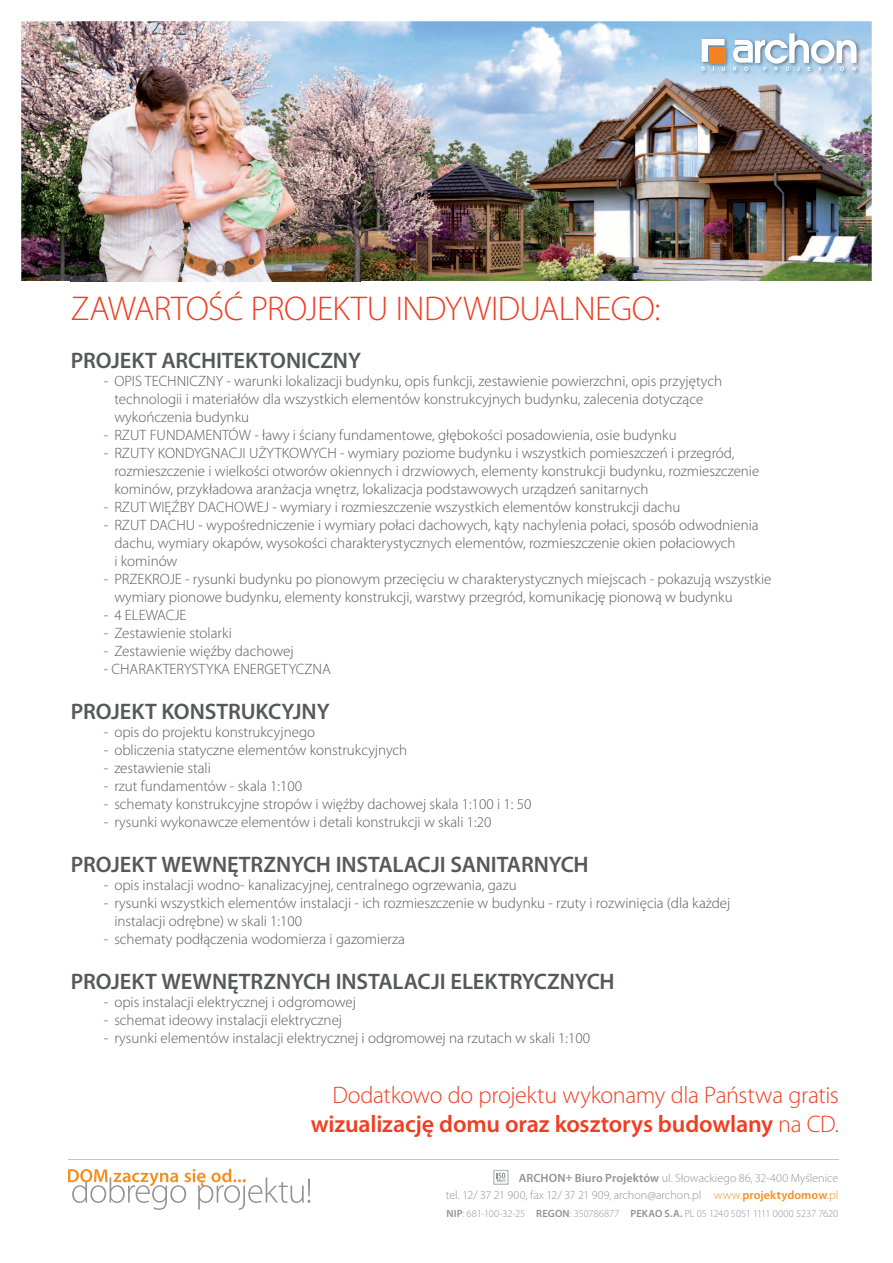
<style>
.page{position:relative;width:893px;height:1263px;background:#fff}
.page>*{position:absolute;margin:0;border:0;box-sizing:border-box;transform-origin:0 0}
.t1{font:300 34.5px "Myriad Pro";letter-spacing:-.02em;color:#ef3e22}
.t2{font:300 24px/28.8px "Myriad Pro";letter-spacing:-.015em;color:#ef3e22;text-align:right}
.t3{font:600 22.5px "Myriad Pro";letter-spacing:-.005em;color:#57585a}
.t4{font:300 15px/18px "Myriad Pro";color:#57585a}
.t5{font:300 12px/17.4px "Myriad Pro";letter-spacing:.005em;color:#919295;text-align:right}
.t6{font:300 10.5px "Myriad Pro";color:#919295}
.s1{font-weight:600}
.s2{color:#f68e1e}
.s3{font-weight:600;color:#f68e1e}
</style>
<div class="page">
<img style="left:21px;top:21px;width:851px;height:52px">
<img style="left:21px;top:73px;width:50px;height:208px">
<img style="left:360px;top:73px;width:512px;height:208px">
<img style="left:74px;top:281px;width:266px;height:1px">
<img style="left:71px;top:64px;width:289px;height:217px">
<hr style="left:68px;top:1159px;width:771px;height:1px;background:#c6c6c8">
<svg style="left:493px;top:1170px;width:15px;height:15px"></svg>
<svg style="left:68px;top:1169px;width:242px;height:41px"></svg>
<img style="left:700px;top:31px;width:161px;height:45px">
<svg style="left:702px;top:39px;width:23px;height:32px"></svg>
<svg style="left:733px;top:33px;width:123px;height:38px"></svg>
<h1 class="t1" style="left:71px;top:288px;width:591px">ZAWARTOŚĆ PROJEKTU INDYWIDUALNEGO:</h1>
<h3 class="t3" style="left:71px;top:346px;width:292px">PROJEKT ARCHITEKTONICZNY</h3>
<p class="t4" style="left:114px;top:372px;width:609px;text-indent:-10px">- OPIS TECHNICZNY - warunki lokalizacji budynku, opis funkcji, zestawienie powierzchni, opis przyjętych technologii i materiałów dla wszystkich elementów konstrukcyjnych budynku, zalecenia dotyczące wykończenia budynku</p>
<p class="t4" style="left:104px;top:426px;width:574px">- RZUT FUNDAMENTÓW - ławy i ściany fundamentowe, głębokości posadowienia, osie budynku</p>
<p class="t4" style="left:114px;top:444px;width:646px;text-indent:-10px">- RZUTY KONDYGNACJI UŻYTKOWYCH - wymiary poziome budynku i wszystkich pomieszczeń i przegród, rozmieszczenie i wielkości otworów okiennych i drzwiowych, elementy konstrukcji budynku, rozmieszczenie kominów, przykładowa aranżacja wnętrz, lokalizacja podstawowych urządzeń sanitarnych</p>
<p class="t4" style="left:104px;top:498px;width:578px">- RZUT WIĘŹBY DACHOWEJ - wymiary i rozmieszczenie wszystkich elementów konstrukcji dachu</p>
<p class="t4" style="left:114px;top:516px;width:646px;text-indent:-10px">- RZUT DACHU - wypośredniczenie i wymiary połaci dachowych, kąty nachylenia połaci, sposób odwodnienia dachu, wymiary okapów, wysokości charakterystycznych elementów, rozmieszczenie okien połaciowych<br>i kominów</p>
<p class="t4" style="left:114px;top:570px;width:659px;text-indent:-10px">- PRZEKROJE - rysunki budynku po pionowym przecięciu w charakterystycznych miejscach - pokazują wszystkie wymiary pionowe budynku, elementy konstrukcji, warstwy przegród, komunikację pionową w budynku</p>
<p class="t4" style="left:104px;top:606px;width:84px">- 4 ELEWACJE</p>
<p class="t4" style="left:104px;top:624px;width:130px">- Zestawienie stolarki</p>
<p class="t4" style="left:104px;top:642px;width:191px">- Zestawienie więźby dachowej</p>
<p class="t4" style="left:104px;top:660px;width:229px">- CHARAKTERYSTYKA ENERGETYCZNA</p>
<h3 class="t3" style="left:71px;top:697px;width:260px">PROJEKT KONSTRUKCYJNY</h3>
<p class="t4" style="left:104px;top:723px;width:213px">- opis do projektu konstrukcyjnego</p>
<p class="t4" style="left:104px;top:741px;width:305px">- obliczenia statyczne elementów konstrukcyjnych</p>
<p class="t4" style="left:104px;top:759px;width:108px">- zestawienie stali</p>
<p class="t4" style="left:104px;top:777px;width:200px">- rzut fundamentów - skala 1:100</p>
<p class="t4" style="left:104px;top:795px;width:429px">- schematy konstrukcyjne stropów i więźby dachowej skala 1:100 i 1: 50</p>
<p class="t4" style="left:104px;top:813px;width:389px">- rysunki wykonawcze elementów i detali konstrukcji w skali 1:20</p>
<h3 class="t3" style="left:71px;top:850px;width:519px">PROJEKT WEWNĘTRZNYCH INSTALACJI SANITARNYCH</h3>
<p class="t4" style="left:104px;top:876px;width:414px">- opis instalacji wodno- kanalizacyjnej, centralnego ogrzewania, gazu</p>
<p class="t4" style="left:114px;top:894px;width:617px;text-indent:-10px">- rysunki wszystkich elementów instalacji - ich rozmieszczenie w budynku - rzuty i rozwinięcia (dla każdej instalacji odrębne) w skali 1:100</p>
<p class="t4" style="left:104px;top:930px;width:303px">- schematy podłączenia wodomierza i gazomierza</p>
<h3 class="t3" style="left:71px;top:967px;width:545px">PROJEKT WEWNĘTRZNYCH INSTALACJI ELEKTRYCZNYCH</h3>
<p class="t4" style="left:104px;top:993px;width:254px">- opis instalacji elektrycznej i odgromowej</p>
<p class="t4" style="left:104px;top:1011px;width:240px">- schemat ideowy instalacji elektrycznej</p>
<p class="t4" style="left:104px;top:1029px;width:488px">- rysunki elementów instalacji elektrycznej i odgromowej na rzutach w skali 1:100</p>
<h2 class="t2" style="left:311px;top:1080px;width:530px">Dodatkowo do projektu wykonamy dla Państwa gratis <span class="s1">wizualizację domu oraz kosztorys budowlany</span> na CD.</h2>
<p class="t5" style="left:446px;top:1169px;width:394px"><span class="s1">ARCHON+ Biuro Projektów</span> ul. Słowackiego 86, 32-400 Myślenice<br>tel. 12/ 37 21 900, fax 12/ 37 21 909, archon@archon.pl <span class="s2">www.</span><span class="s3">projektydomow</span><span class="s2">.pl</span></p>
<p class="t6" style="left:447px;top:1207px;width:393px"><span class="s1">NIP</span>: 681-100-32-25 <span class="s1">REGON</span>: 350786877 <span class="s1">PEKAO S.A.</span> PL 05 1240 5051 1111 0000 5237 7620</p>
</div>
